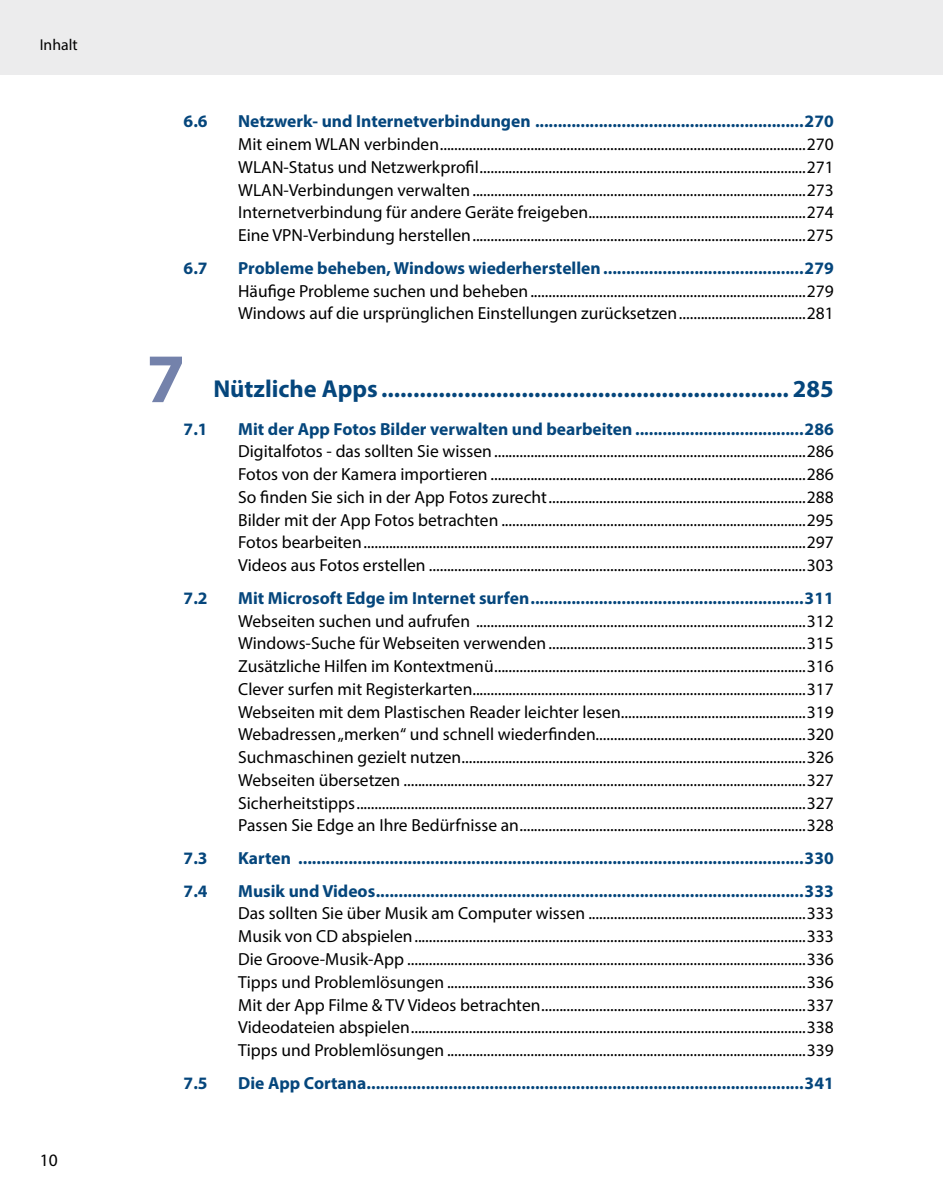
<style>
.page{position:relative;width:943px;height:1191px;background:#fff}
.page>*{position:absolute;margin:0;border:0;box-sizing:border-box;transform-origin:0 0}
.t1{font:700 70px "Myriad Pro";color:#7482ab}
.t2{font:700 24.5px "Myriad Pro";color:#05467c}
.t3{font:17.5px "Myriad Pro";color:#000}
.t4{font:700 17.5px "Myriad Pro";color:#05467c}
.t5{font:15.75px "Myriad Pro";color:#000}
</style>
<div class="page">
<div style="left:0;top:0;width:943px;height:74px;background:#ececed"></div>
<p class="t5" style="left:40px;top:35px;width:39px">Inhalt</p>
<p class="t3" style="left:40px;top:1149px;width:19px">10</p>
<p class="t4" style="left:184px;top:110px;width:25px">6.6</p>
<p class="t4" style="left:238px;top:110px;width:597px">Netzwerk- und Internetverbindungen ...........................................................270</p>
<p class="t3" style="left:238px;top:133px;width:597px">Mit einem WLAN verbinden.....................................................................................................270</p>
<p class="t3" style="left:238px;top:156px;width:597px">WLAN-Status und Netzwerkprofil..........................................................................................271</p>
<p class="t3" style="left:238px;top:179px;width:597px">WLAN-Verbindungen verwalten............................................................................................273</p>
<p class="t3" style="left:238px;top:202px;width:597px">Internetverbindung für andere Geräte freigeben............................................................274</p>
<p class="t3" style="left:238px;top:224px;width:597px">Eine VPN-Verbindung herstellen............................................................................................275</p>
<p class="t4" style="left:184px;top:256px;width:25px">6.7</p>
<p class="t4" style="left:238px;top:256px;width:597px">Probleme beheben, Windows wiederherstellen ............................................279</p>
<p class="t3" style="left:238px;top:280px;width:597px">Häufige Probleme suchen und beheben............................................................................279</p>
<p class="t3" style="left:238px;top:302px;width:597px">Windows auf die ursprünglichen Einstellungen zurücksetzen...................................281</p>
<p class="t1" style="left:146px;top:333px;width:40px">7</p>
<p class="t2" style="left:213px;top:373px;width:622px">Nützliche Apps ................................................................ 285</p>
<p class="t4" style="left:184px;top:417px;width:25px">7.1</p>
<p class="t4" style="left:238px;top:417px;width:597px">Mit der App Fotos Bilder verwalten und bearbeiten .....................................286</p>
<p class="t3" style="left:238px;top:440px;width:597px">Digitalfotos - das sollten Sie wissen......................................................................................286</p>
<p class="t3" style="left:238px;top:463px;width:597px">Fotos von der Kamera importieren .......................................................................................286</p>
<p class="t3" style="left:238px;top:486px;width:597px">So finden Sie sich in der App Fotos zurecht.......................................................................288</p>
<p class="t3" style="left:238px;top:509px;width:597px">Bilder mit der App Fotos betrachten ....................................................................................295</p>
<p class="t3" style="left:238px;top:531px;width:597px">Fotos bearbeiten..........................................................................................................................297</p>
<p class="t3" style="left:238px;top:554px;width:597px">Videos aus Fotos erstellen ........................................................................................................303</p>
<p class="t4" style="left:184px;top:586px;width:25px">7.2</p>
<p class="t4" style="left:238px;top:586px;width:597px">Mit Microsoft Edge im Internet surfen............................................................311</p>
<p class="t3" style="left:238px;top:610px;width:597px">Webseiten suchen und aufrufen ...........................................................................................312</p>
<p class="t3" style="left:238px;top:632px;width:597px">Windows-Suche für Webseiten verwenden.......................................................................315</p>
<p class="t3" style="left:238px;top:655px;width:597px">Zusätzliche Hilfen im Kontextmenü......................................................................................316</p>
<p class="t3" style="left:238px;top:678px;width:597px">Clever surfen mit Registerkarten............................................................................................317</p>
<p class="t3" style="left:238px;top:701px;width:597px">Webseiten mit dem Plastischen Reader leichter lesen...................................................319</p>
<p class="t3" style="left:238px;top:723px;width:597px">Webadressen „merken“ und schnell wiederfinden..........................................................320</p>
<p class="t3" style="left:238px;top:746px;width:597px">Suchmaschinen gezielt nutzen...............................................................................................326</p>
<p class="t3" style="left:238px;top:769px;width:597px">Webseiten übersetzen ...............................................................................................................327</p>
<p class="t3" style="left:238px;top:792px;width:597px">Sicherheitstipps............................................................................................................................327</p>
<p class="t3" style="left:238px;top:814px;width:597px">Passen Sie Edge an Ihre Bedürfnisse an...............................................................................328</p>
<p class="t4" style="left:184px;top:846px;width:25px">7.3</p>
<p class="t4" style="left:238px;top:846px;width:597px">Karten ...............................................................................................................330</p>
<p class="t4" style="left:184px;top:879px;width:25px">7.4</p>
<p class="t4" style="left:238px;top:879px;width:597px">Musik und Videos..............................................................................................333</p>
<p class="t3" style="left:238px;top:902px;width:597px">Das sollten Sie über Musik am Computer wissen ............................................................333</p>
<p class="t3" style="left:238px;top:925px;width:597px">Musik von CD abspielen............................................................................................................333</p>
<p class="t3" style="left:238px;top:948px;width:597px">Die Groove-Musik-App ..............................................................................................................336</p>
<p class="t3" style="left:238px;top:971px;width:597px">Tipps und Problemlösungen ...................................................................................................336</p>
<p class="t3" style="left:238px;top:993px;width:597px">Mit der App Filme &amp; TV Videos betrachten.........................................................................337</p>
<p class="t3" style="left:238px;top:1016px;width:597px">Videodateien abspielen.............................................................................................................338</p>
<p class="t3" style="left:238px;top:1039px;width:597px">Tipps und Problemlösungen ...................................................................................................339</p>
<p class="t4" style="left:184px;top:1071px;width:25px">7.5</p>
<p class="t4" style="left:238px;top:1071px;width:597px">Die App Cortana................................................................................................341</p>
</div>
